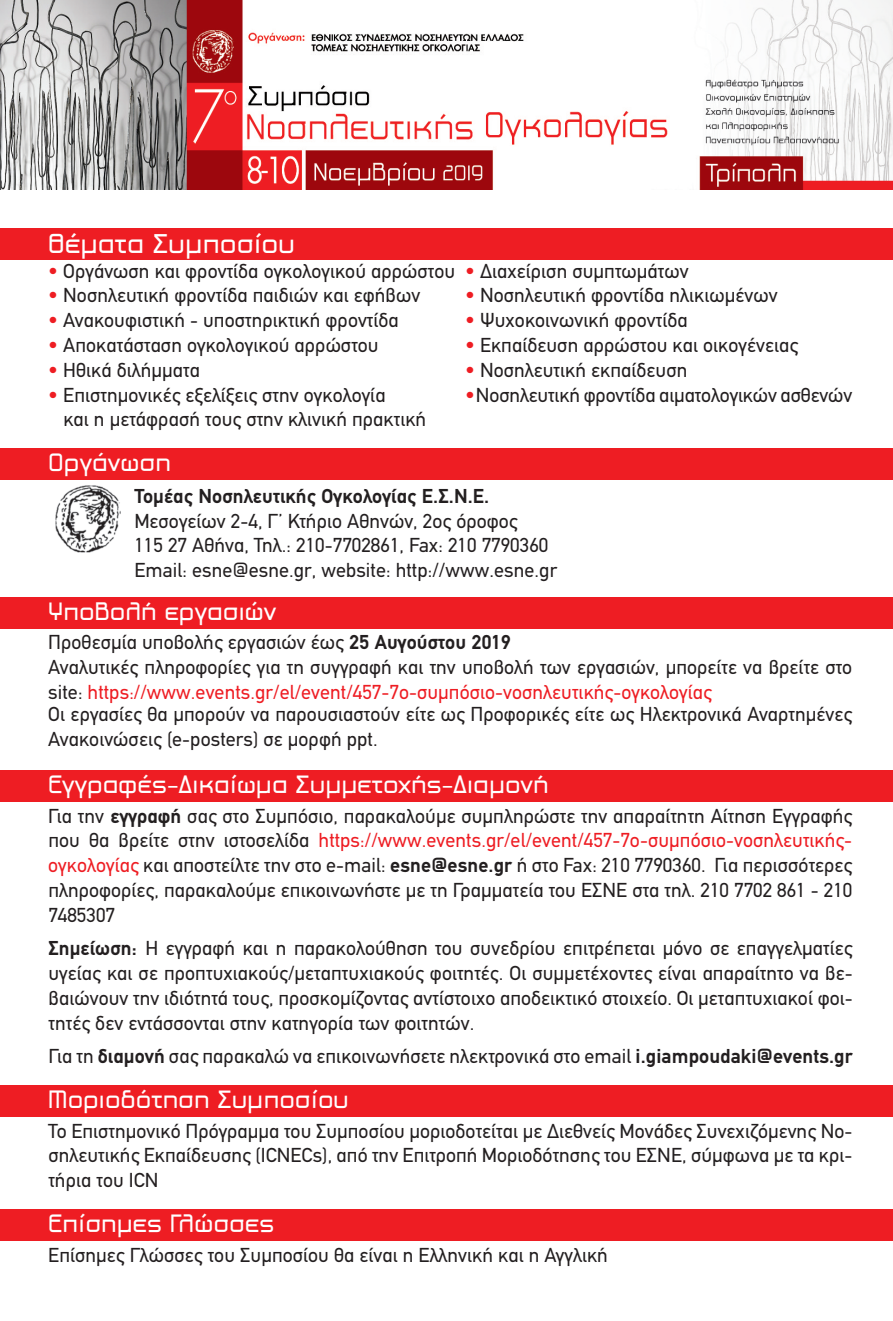
<style>
.page{position:relative;width:893px;height:1321px;background:#fff}
.page>*{position:absolute;margin:0;border:0;box-sizing:border-box;transform-origin:0 0}
.t1{font:29.25px "PF Haus Square";letter-spacing:.005em;color:#fff;scale:.95 1}
.t2{font:27px "PF Haus Square";letter-spacing:.005em;color:#fff;scale:.95 1}
.t3{font:20.25px/24.8px "PF Din Text";letter-spacing:.005em;color:#231f20}
.t4{font:700 20.25px "PF Din Text";letter-spacing:.005em;color:#231f20}
.s1{color:#ee1d23}
.s2{font-weight:700}
</style>
<div class="page">
<div style="left:0;top:228px;width:893px;height:32px;background:#ee1d23"></div>
<div style="left:0;top:448px;width:893px;height:32px;background:#ee1d23"></div>
<div style="left:0;top:596px;width:893px;height:32px;background:#ee1d23"></div>
<div style="left:0;top:770px;width:893px;height:31px;background:#ee1d23"></div>
<div style="left:0;top:1085px;width:893px;height:32px;background:#ee1d23"></div>
<div style="left:0;top:1208px;width:893px;height:32px;background:#ee1d23"></div>
<img style="left:0;top:0;width:893px;height:189px">
<img style="left:55px;top:485px;width:66px;height:68px">
<h1 class="t1" style="left:48px;top:228px;width:261px">Θέματα Συμποσίου</h1>
<p class="t3" style="left:48px;top:258px;width:642px"><span class="s1">•</span> Οργάνωση και φροντίδα ογκολογικού αρρώστου <span class="s1">•</span> Διαχείριση συμπτωμάτων</p>
<p class="t3" style="left:48px;top:283px;width:374px"><span class="s1">•</span> Νοσηλευτική φροντίδα παιδιών και εφήβων</p>
<p class="t3" style="left:465px;top:283px;width:314px"><span class="s1">•</span> Νοσηλευτική φροντίδα ηλικιωμένων</p>
<p class="t3" style="left:48px;top:308px;width:352px"><span class="s1">•</span> Ανακουφιστική - υποστηρικτική φροντίδα</p>
<p class="t3" style="left:465px;top:308px;width:224px"><span class="s1">•</span> Ψυχοκοινωνική φροντίδα</p>
<p class="t3" style="left:48px;top:333px;width:332px"><span class="s1">•</span> Αποκατάσταση ογκολογικού αρρώστου</p>
<p class="t3" style="left:465px;top:333px;width:335px"><span class="s1">•</span> Εκπαίδευση αρρώστου και οικογένειας</p>
<p class="t3" style="left:48px;top:357px;width:153px"><span class="s1">•</span> Ηθικά διλήμματα</p>
<p class="t3" style="left:465px;top:357px;width:224px"><span class="s1">•</span> Νοσηλευτική εκπαίδευση</p>
<p class="t3" style="left:48px;top:382px;width:339px"><span class="s1">•</span> Επιστημονικές εξελίξεις στην ογκολογία</p>
<p class="t3" style="left:465px;top:382px;width:389px"><span class="s1">•</span>Νοσηλευτική φροντίδα αιματολογικών ασθενών</p>
<p class="t3" style="left:63px;top:407px;width:364px">και η μετάφρασή τους στην κλινική πρακτική</p>
<h2 class="t2" style="left:48px;top:448px;width:130px">Οργάνωση</h2>
<p class="t4" style="left:134px;top:484px;width:356px">Τομέας Νοσηλευτικής Ογκολογίας Ε.Σ.Ν.Ε.</p>
<p class="t3" style="left:134px;top:508px;width:424px">Μεσογείων 2-4, Γ’ Κτήριο Αθηνών, 2ος όροφος<br>115 27 Αθήνα, Τηλ.: 210-7702861, Fax: 210 7790360<br>Email: esne@esne.gr, website: http://www.esne.gr</p>
<h2 class="t2" style="left:48px;top:597px;width:242px">Υποβολή εργασιών</h2>
<p class="t3" style="left:48px;top:630px;width:805px">Προθεσμία υποβολής εργασιών έως <span class="s2">25 Αυγούστου 2019<br></span>Αναλυτικές πληροφορίες για τη συγγραφή και την υποβολή των εργασιών, μπορείτε να βρείτε στο site: <span class="s1">https://www.events.gr/el/event/457-7ο-συμπόσιο-νοσηλευτικής-ογκολογίας</span></p>
<p class="t3" style="left:48px;top:701px;width:805px">Οι εργασίες θα μπορούν να παρουσιαστούν είτε ως Προφορικές είτε ως Hλεκτρονικά Αναρτημένες<br>Ανακοινώσεις (e-posters) σε μορφή ppt.</p>
<h2 class="t2" style="left:48px;top:770px;width:528px">Eγγραφές-Δικαίωμα Συμμετοχής-Διαμονή</h2>
<p class="t3" style="left:48px;top:803px;width:806px;text-align:justify">Για την <span class="s2">εγγραφή</span> σας στο Συμπόσιο, παρακαλούμε συμπληρώστε την απαραίτητη Αίτηση Εγγραφής που θα βρείτε στην ιστοσελίδα <span class="s1">https://www.events.gr/el/event/457-7ο-συμπόσιο-νοσηλευτικής&shy;ογκολογίας</span> και αποστείλτε την στο e-mail: <span class="s2">esne@esne.gr</span> ή στο Fax: 210 7790360. Για περισσότερες πληροφορίες, παρακαλούμε επικοινωνήστε με τη Γραμματεία του ΕΣΝΕ στα τηλ. 210 7702 861 - 210<br>7485307</p>
<p class="t3" style="left:48px;top:936px;width:806px;text-align:justify"><span class="s2">Σημείωση:</span> Η εγγραφή και η παρακολούθηση του συνεδρίου επιτρέπεται μόνο σε επαγγελματίες υγείας και σε προπτυχιακούς/μεταπτυχιακούς φοιτητές. Οι συμμετέχοντες είναι απαραίτητο να βε&shy;βαιώνουν την ιδιότητά τους, προσκομίζοντας αντίστοιχο αποδεικτικό στοιχείο. Οι μεταπτυχιακοί φοι&shy;τητές δεν εντάσσονται στην κατηγορία των φοιτητών.</p>
<p class="t3" style="left:49px;top:1044px;width:805px">Για τη <span class="s2">διαμονή</span> σας παρακαλώ να επικοινωνήσετε ηλεκτρονικά στο email <span class="s2">i.giampoudaki@events.gr</span></p>
<h2 class="t2" style="left:48px;top:1085px;width:318px">Μοριοδότηση Συμποσίου</h2>
<p class="t3" style="left:48px;top:1118px;width:806px;text-align:justify">Το Επιστημονικό Πρόγραμμα του Συμποσίου μοριοδοτείται με Διεθνείς Μονάδες Συνεχιζόμενης Νο&shy;σηλευτικής Εκπαίδευσης (ICNECs), από την Επιτροπή Μοριοδότησης του ΕΣΝΕ, σύμφωνα με τα κρι&shy;τήρια του ICN</p>
<h2 class="t2" style="left:48px;top:1209px;width:239px">Επίσημες Γλώσσες</h2>
<p class="t3" style="left:48px;top:1242px;width:561px">Επίσημες Γλώσσες του Συμποσίου θα είναι η Ελληνική και η Αγγλική</p>
</div>
